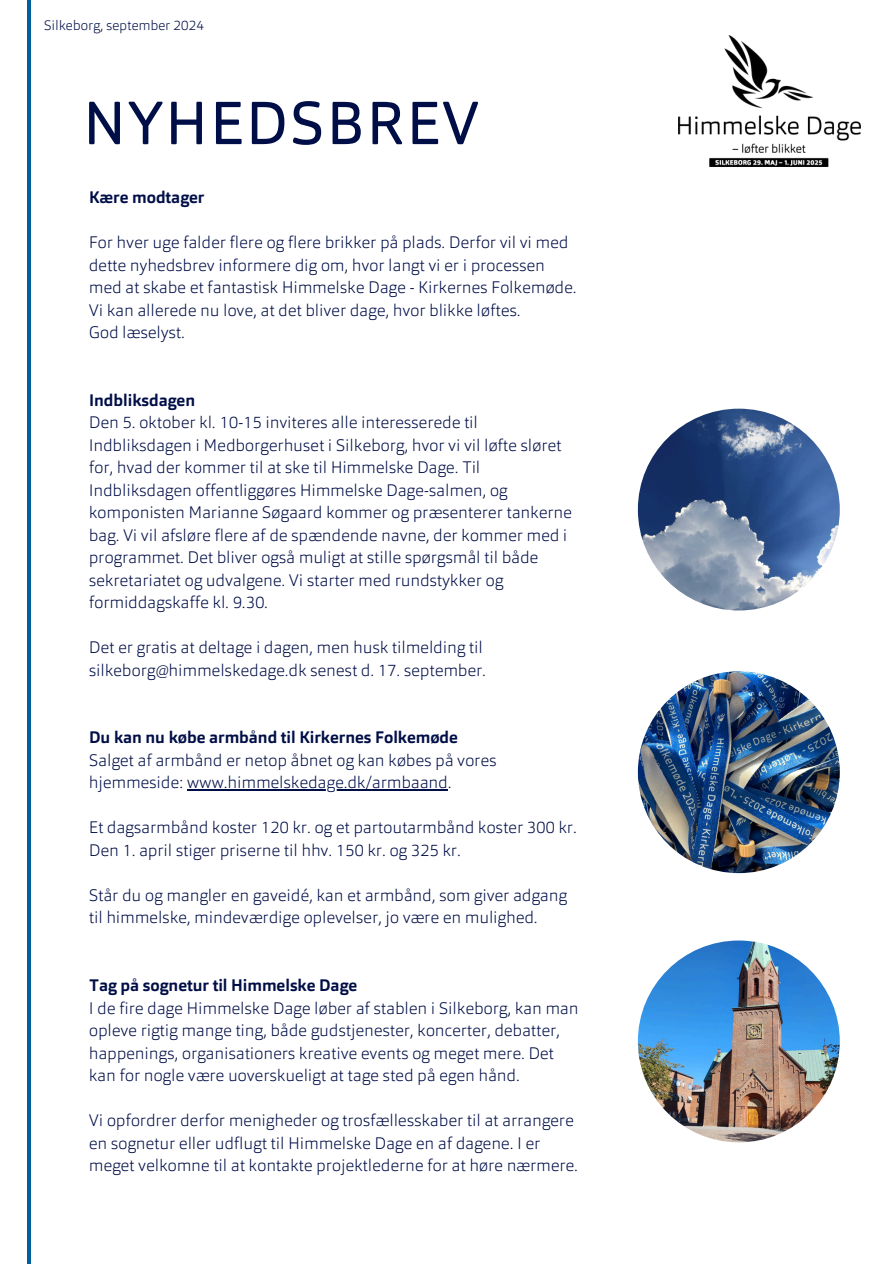
<style>
.page{position:relative;width:894px;height:1264px;background:#fff}
.page>*{position:absolute;margin:0;border:0;box-sizing:border-box;transform-origin:0 0}
.t1{font:59.85px "Orgon";letter-spacing:.04em;color:#000e47}
.t2{font:200 16.5px/22.5px "Orgon";color:#000e47}
.t3{font:700 16.5px "Orgon";color:#000e47}
.t4{font:200 13.5px "Orgon";color:#000e47}
.s1{font-weight:700}
</style>
<div class="page">
<img style="left:678px;top:35px;width:181px;height:132px">
<img style="left:637px;top:671px;width:202px;height:202px;border-radius:50%">
<hr style="left:27px;top:0;width:3px;height:1263px;background:#005f9d">
<img style="left:637px;top:408px;width:202px;height:202px;border-radius:50%">
<img style="left:637px;top:940px;width:202px;height:202px;border-radius:50%">
<hr style="left:187px;top:789px;width:261px;height:1px;background:#000e47">
<h3 class="t4" style="left:44px;top:17px;width:161px">Silkeborg, september 2024</h3>
<h2 class="t1" style="left:83px;top:84px;width:396px">NYHEDSBREV</h2>
<h3 class="t3" style="left:89px;top:187px;width:117px">Kære modtager</h3>
<h3 class="t2" style="left:89px;top:231px;width:489px">For hver uge falder flere og flere brikker på plads. Derfor vil vi med dette nyhedsbrev informere dig om, hvor langt vi er i processen med at skabe et fantastisk Himmelske Dage - Kirkernes Folkemøde.<br>Vi kan allerede nu love, at det bliver dage, hvor blikke løftes.<br>God læselyst.</h3>
<h3 class="t2" style="left:89px;top:389px;width:484px"><span class="s1">Indbliksdagen<br></span>Den 5. oktober kl. 10-15 inviteres alle interesserede til Indbliksdagen i Medborgerhuset i Silkeborg, hvor vi vil løfte sløret for, hvad der kommer til at ske til Himmelske Dage. Til Indbliksdagen offentliggøres Himmelske Dage-salmen, og komponisten Marianne Søgaard kommer og præsenterer tankerne bag. Vi vil afsløre flere af de spændende navne, der kommer med i programmet. Det bliver også muligt at stille spørgsmål til både sekretariatet og udvalgene. Vi starter med rundstykker og formiddagskaffe kl. 9.30.</h3>
<h3 class="t2" style="left:89px;top:636px;width:398px">Det er gratis at deltage i dagen, men husk tilmelding til silkeborg@himmelskedage.dk senest d. 17. september.</h3>
<h3 class="t2" style="left:89px;top:726px;width:409px"><span class="s1">Du kan nu købe armbånd til Kirkernes Folkemøde<br></span>Salget af armbånd er netop åbnet og kan købes på vores hjemmeside: www.himmelskedage.dk/armbaand.</h3>
<h3 class="t2" style="left:89px;top:816px;width:489px">Et dagsarmbånd koster 120 kr. og et partoutarmbånd koster 300 kr.<br>Den 1. april stiger priserne til hhv. 150 kr. og 325 kr.</h3>
<h3 class="t2" style="left:89px;top:884px;width:479px">Står du og mangler en gaveidé, kan et armbånd, som giver adgang</h3>
<h3 class="t2" style="left:89px;top:906px;width:450px">til himmelske, mindeværdige oplevelser, jo være en mulighed.</h3>
<h3 class="t3" style="left:89px;top:974px;width:269px">Tag på sognetur til Himmelske Dage</h3>
<p class="t2" style="left:89px;top:996px;width:491px">I de fire dage Himmelske Dage løber af stablen i Silkeborg, kan man opleve rigtig mange ting, både gudstjenester, koncerter, debatter, happenings, organisationers kreative events og meget mere. Det kan for nogle være uoverskueligt at tage sted på egen hånd.</p>
<p class="t2" style="left:89px;top:1109px;width:486px">Vi opfordrer derfor menigheder og trosfællesskaber til at arrangere</p>
<p class="t2" style="left:89px;top:1131px;width:490px">en sognetur eller udflugt til Himmelske Dage en af dagene. I er meget velkomne til at kontakte projektlederne for at høre nærmere.</p>
</div>
